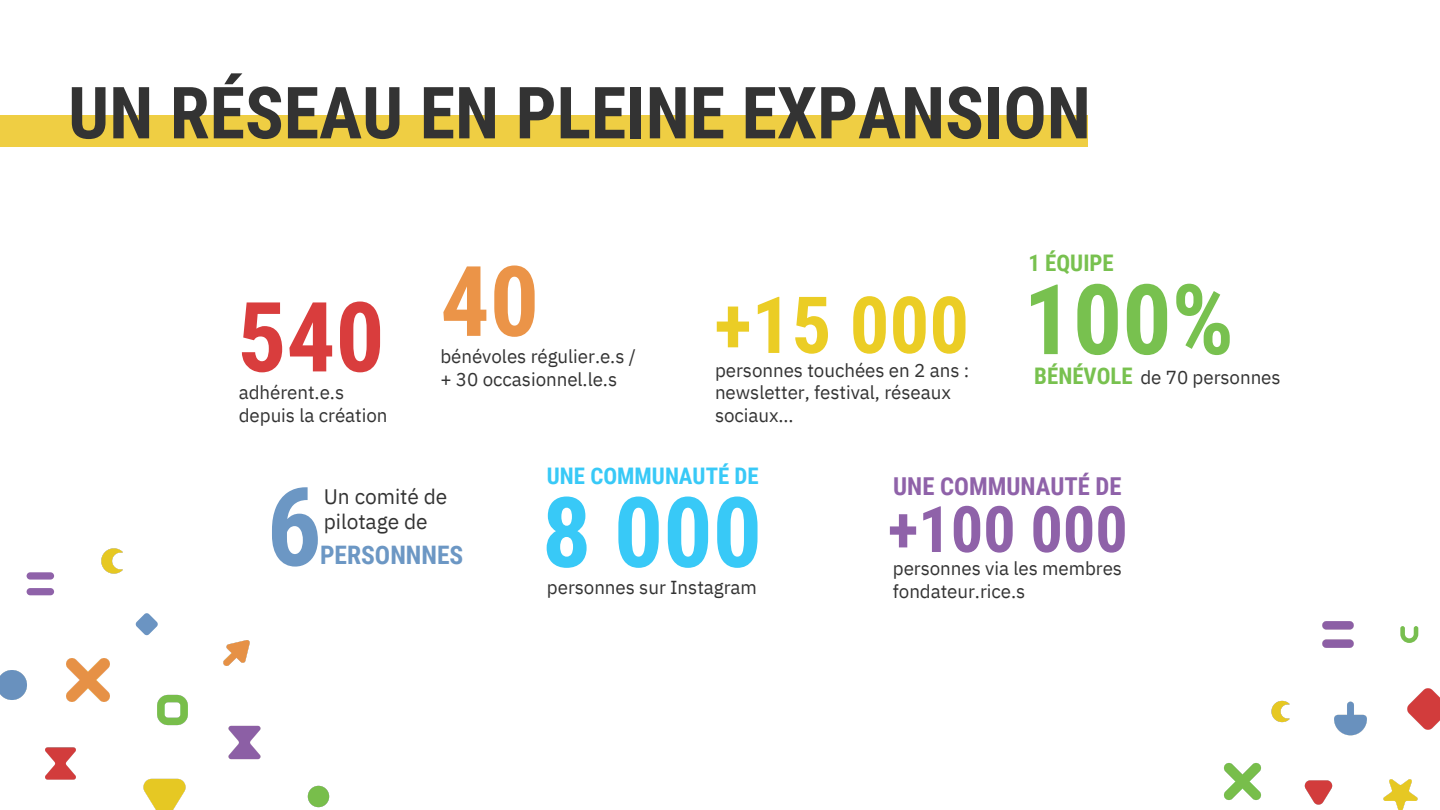
<style>
.page{position:relative;width:1440px;height:810px;background:#fff}
.page>*{position:absolute;margin:0;border:0;box-sizing:border-box;transform-origin:0 0}
.t1{font:700 108.9px "Roboto Condensed";color:#6c97c4}
.t2{font:700 97.6px "Roboto Condensed";color:#78c14f}
.t3{font:700 97.6px "Roboto Condensed";color:#38c9f7}
.t4{font:700 97.6px "Roboto Condensed";color:#eb9448}
.t5{font:700 97px "Roboto Condensed";color:#d93d3d}
.t6{font:700 78.8px "Roboto Condensed";color:#ebcd25}
.t7{font:700 72px "Roboto Condensed";color:#333}
.t8{font:700 64.1px "Roboto Condensed";color:#8f62a9}
.t9{font:700 25.5px "Roboto Condensed";color:#6c97c4}
.t10{font:700 24.6px "Roboto Condensed";color:#8f62a9}
.t11{font:700 22.9px "Roboto Condensed";color:#78c14f}
.t12{font:700 22.9px "Roboto Condensed";color:#38c9f7}
.t13{font:20.9px/25.1px "IBM Plex Sans";letter-spacing:-.005em;color:#333}
.t14{font:18.8px/22.5px "IBM Plex Sans";letter-spacing:-.005em;color:#333}
</style>
<div class="page">
<svg style="left:1400px;top:626px;width:18px;height:17px"></svg>
<img style="left:1383px;top:779px;width:35px;height:31px">
<img style="left:1407px;top:688px;width:33px;height:42px">
<img style="left:1224px;top:763px;width:37px;height:37px">
<img style="left:1334px;top:701px;width:33px;height:35px">
<img style="left:1304px;top:780px;width:29px;height:25px">
<img style="left:1271px;top:700px;width:19px;height:23px">
<img style="left:1322px;top:621px;width:32px;height:27px">
<div style="left:0;top:115px;width:626px;height:32px;background:#efce43"></div>
<div style="left:274px;top:115px;width:814px;height:32px;background:#efce43"></div>
<div style="left:27px;top:588px;width:27px;height:7px;background:#8f62a9;border-radius:4px"></div>
<div style="left:27px;top:572px;width:27px;height:8px;background:#8f62a9;border-radius:4px"></div>
<svg style="left:136px;top:613px;width:22px;height:22px"></svg>
<img style="left:223px;top:640px;width:27px;height:26px">
<img style="left:0;top:670px;width:27px;height:30px">
<img style="left:143px;top:778px;width:43px;height:32px">
<img style="left:45px;top:747px;width:31px;height:33px">
<img style="left:157px;top:694px;width:31px;height:32px">
<img style="left:66px;top:658px;width:44px;height:44px">
<img style="left:228px;top:725px;width:33px;height:35px">
<img style="left:101px;top:548px;width:22px;height:26px">
<img style="left:307px;top:785px;width:23px;height:23px">
<h4 class="t7" style="left:68px;top:72px;width:1024px">UN RÉSEAU EN PLEINE EXPANSION</h4>
<h2 class="t5" style="left:237px;top:282px;width:149px">540</h2>
<p class="t14" style="left:239px;top:381px;width:107px">adhérent.e.s</p>
<h5 class="t14" style="left:239px;top:404px;width:150px">depuis la création</h5>
<p class="t4" style="left:440px;top:245px;width:100px">40</p>
<p class="t14" style="left:440px;top:345px;width:197px">bénévoles régulier.e.s /</p>
<p class="t14" style="left:440px;top:368px;width:178px">+ 30 occasionnel.le.s</p>
<h1 class="t6" style="left:714px;top:280px;width:256px">+15 000</h1>
<h5 class="t14" style="left:715px;top:359px;width:256px">personnes touchées en 2 ans : newsletter, festival, réseaux sociaux…</h5>
<p class="t11" style="left:1028px;top:250px;width:87px">1 ÉQUIPE</p>
<p class="t2" style="left:1023px;top:264px;width:212px">100%</p>
<h6 class="t11" style="left:1034px;top:363px;width:100px">BÉNÉVOLE</h6>
<h4 class="t14" style="left:1140px;top:366px;width:142px">de 70 personnes</h4>
<h1 class="t1" style="left:267px;top:465px;width:56px">6</h1>
<p class="t13" style="left:324px;top:484px;width:125px">Un comité de pilotage de</p>
<h5 class="t9" style="left:320px;top:540px;width:145px">PERSONNNES</h5>
<p class="t12" style="left:547px;top:462px;width:213px">UNE COMMUNAUTÉ DE</p>
<p class="t3" style="left:542px;top:476px;width:221px">8 000</p>
<p class="t14" style="left:547px;top:575px;width:211px">personnes sur Instagram</p>
<p class="t10" style="left:893px;top:472px;width:230px">UNE COMMUNAUTÉ DE</p>
<p class="t8" style="left:888px;top:493px;width:241px">+100 000</p>
<p class="t14" style="left:893px;top:557px;width:231px">personnes via les membres fondateur.rice.s</p>
</div>
